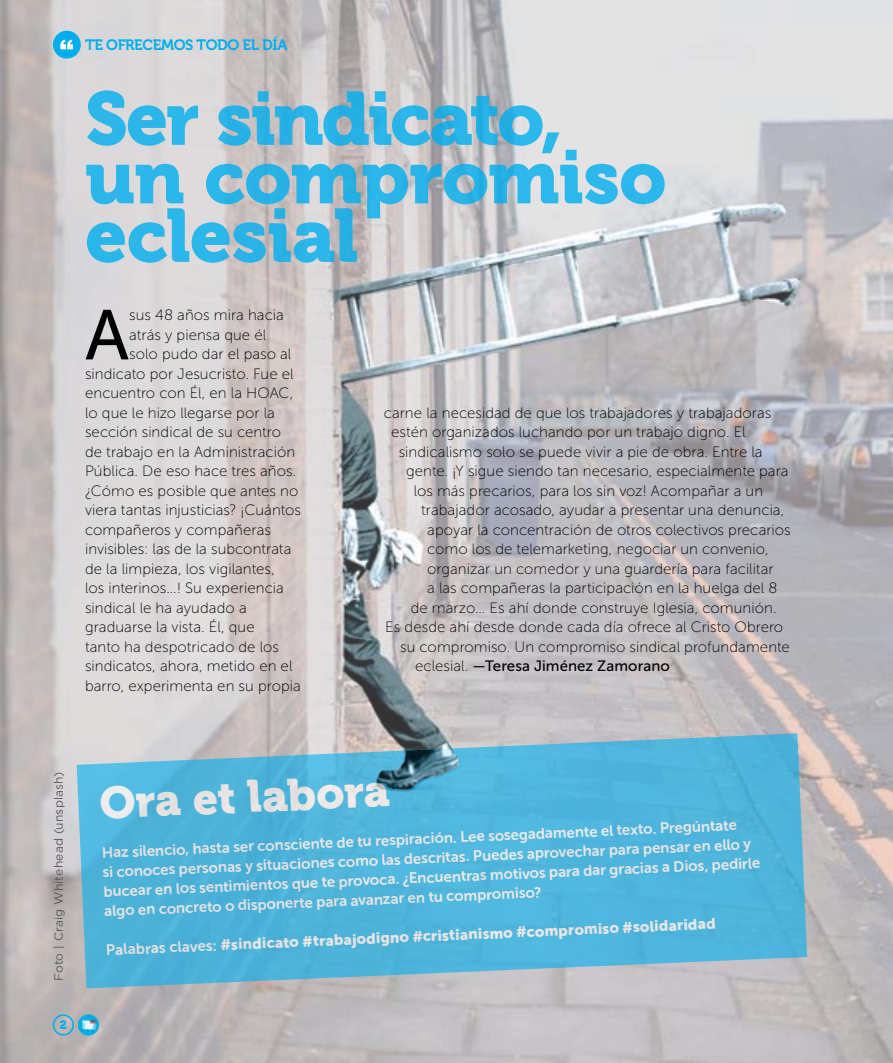
<style>
.page{position:relative;width:893px;height:1063px;background:#fff}
.page>*{position:absolute;margin:0;border:0;box-sizing:border-box;transform-origin:0 0}
.t1{font:75px/58.5px "Museo 900";letter-spacing:-.015em;color:#00aeef}
.Parrafo___capitular{font:70.2px "Museo Sans 500";color:#000}
.t2{font:45px "Museo 900";color:#fff}
.Parrafo___capitular-2{font:15px "Museo Sans 100";letter-spacing:.005em;color:#000}
.t3{font:15px/19.2px "Museo Sans 700";color:#fff}
.t4{font:15px "Museo Sans 900";color:#fff}
.Parrafo___capitular-3{font:15px "Museo Sans 500";letter-spacing:.005em;color:#000}
.t5{font:15px "Museo 700";letter-spacing:-.03em;color:#00aeef}
.Pie_de_foto{font:12px "Gotham HTF";letter-spacing:.015em;color:#58595b}
.t6{font:12px "Museo 900";color:#00aeef}
.s1{font-family:"Museo Sans 100"}
.s2{font-family:"Museo Sans 700"}
</style>
<div class="page">
<img style="left:0;top:0;width:893px;height:1063px">
<svg style="left:77px;top:733px;width:730px;height:255px;background:#5eb6d8"></svg>
<img style="left:377px;top:742px;width:83px;height:48px">
<div style="left:54px;top:31px;width:26px;height:27px;background:#00aeef;border-radius:50%"></div>
<div style="left:53px;top:31px;width:28px;height:28px;border:2px solid #00aeef;border-radius:50%"></div>
<svg style="left:60px;top:40px;width:13px;height:9px"></svg>
<div style="left:53px;top:1014px;width:21px;height:22px;border:2px solid #00aeef;border-radius:50%"></div>
<img style="left:79px;top:1015px;width:19px;height:20px;border-radius:10px">
<div style="left:78px;top:1014px;width:21px;height:22px;border:2px solid #00aeef;border-radius:50%"></div>
<p class="t5" style="left:85px;top:36px;width:204px">TE OFRECEMOS TODO EL DÍA</p>
<h1 class="t1" style="left:85px;top:90px;width:583px">Ser sindicato, un compromiso eclesial</h1>
<p class="Parrafo___capitular" style="left:85px;top:297px;width:46px">A</p>
<p class="Parrafo___capitular-2" style="left:129px;top:307px;width:156px">sus 48 años mira hacia</p>
<p class="Parrafo___capitular-2" style="left:129px;top:327px;width:139px">atrás y piensa que él</p>
<p class="Parrafo___capitular-2" style="left:129px;top:346px;width:164px">solo pudo dar el paso al</p>
<p class="Parrafo___capitular-2" style="left:85px;top:366px;width:210px">sindicato por Jesucristo. Fue el</p>
<p class="Parrafo___capitular-2" style="left:85px;top:385px;width:210px">encuentro con Él, en la HOAC,</p>
<p class="Parrafo___capitular-2" style="left:85px;top:405px;width:191px">lo que le hizo llegarse por la</p>
<p class="Parrafo___capitular-2" style="left:85px;top:424px;width:198px">sección sindical de su centro</p>
<p class="Parrafo___capitular-2" style="left:85px;top:444px;width:212px">de trabajo en la Administración</p>
<p class="Parrafo___capitular-2" style="left:85px;top:463px;width:213px">Pública. De eso hace tres años.</p>
<p class="Parrafo___capitular-2" style="left:85px;top:483px;width:215px">¿Cómo es posible que antes no</p>
<p class="Parrafo___capitular-2" style="left:85px;top:502px;width:217px">viera tantas injusticias? ¡Cuántos</p>
<p class="Parrafo___capitular-2" style="left:85px;top:522px;width:187px">compañeros y compañeras</p>
<p class="Parrafo___capitular-2" style="left:85px;top:541px;width:208px">invisibles: las de la subcontrata</p>
<p class="Parrafo___capitular-2" style="left:85px;top:561px;width:191px">de la limpieza, los vigilantes,</p>
<p class="Parrafo___capitular-2" style="left:85px;top:580px;width:200px">los interinos...! Su experiencia</p>
<p class="Parrafo___capitular-2" style="left:85px;top:600px;width:163px">sindical le ha ayudado a</p>
<p class="Parrafo___capitular-2" style="left:85px;top:619px;width:171px">graduarse la vista. Él, que</p>
<p class="Parrafo___capitular-2" style="left:85px;top:639px;width:195px">tanto ha despotricado de los</p>
<p class="Parrafo___capitular-2" style="left:85px;top:658px;width:209px">sindicatos, ahora, metido en el</p>
<p class="Parrafo___capitular-2" style="left:85px;top:678px;width:217px">barro, experimenta en su propia</p>
<p class="Parrafo___capitular-2" style="left:384px;top:405px;width:389px">carne la necesidad de que los trabajadores y trabajadoras</p>
<p class="Parrafo___capitular-2" style="left:391px;top:424px;width:356px">estén organizados luchando por un trabajo digno. El</p>
<p class="Parrafo___capitular-2" style="left:399px;top:444px;width:365px">sindicalismo solo se puede vivir a pie de obra. Entre la</p>
<p class="Parrafo___capitular-2" style="left:406px;top:463px;width:384px">gente. ¡Y sigue siendo tan necesario, especialmente para</p>
<p class="Parrafo___capitular-2" style="left:414px;top:483px;width:351px">los más precarios, para los sin voz! Acompañar a un</p>
<p class="Parrafo___capitular-2" style="left:421px;top:502px;width:365px">trabajador acosado, ayudar a presentar una denuncia,</p>
<p class="Parrafo___capitular-2" style="left:427px;top:522px;width:365px">apoyar la concentración de otros colectivos precarios</p>
<p class="Parrafo___capitular-2" style="left:427px;top:541px;width:343px">como los de telemarketing, negociar un convenio,</p>
<p class="Parrafo___capitular-2" style="left:427px;top:561px;width:348px">organizar un comedor y una guardería para facilitar</p>
<p class="Parrafo___capitular-2" style="left:427px;top:580px;width:352px">a las compañeras la participación en la huelga del 8</p>
<p class="Parrafo___capitular-2" style="left:411px;top:600px;width:367px">de marzo... Es ahí donde construye Iglesia, comunión.</p>
<p class="Parrafo___capitular-2" style="left:385px;top:619px;width:400px">Es desde ahí desde donde cada día ofrece al Cristo Obrero</p>
<p class="Parrafo___capitular-2" style="left:400px;top:639px;width:391px">su compromiso. Un compromiso sindical profundamente</p>
<p class="Parrafo___capitular-3" style="left:415px;top:658px;width:256px"><span class="s1">eclesial.</span> —Teresa Jiménez Zamorano</p>
<p class="Pie_de_foto" style="left:52px;top:981px;width:211px;rotate:-90deg">Foto | Craig Whitehead (unsplash)</p>
<p class="t6" style="left:60px;top:1018px;width:9px">2</p>
<h3 class="t2" style="left:98px;top:779px;width:292px;rotate:-3deg">Ora et labora</h3>
<p class="t3" style="left:101px;top:846px;width:659px;rotate:-3deg">Haz silencio, hasta ser consciente de tu respiración. Lee sosegadamente el texto. Pregúntate<br>si conoces personas y situaciones como las descritas. Puedes aprovechar para pensar en ello y bucear en los sentimientos que te provoca. ¿Encuentras motivos para dar gracias a Dios, pedirle algo en concreto o disponerte para avanzar en tu compromiso?</p>
<p class="t4" style="left:106px;top:945px;width:612px;rotate:-3deg"><sup>Palabras</sup> <sup>clave</sup><span class="s2">s:</span> #sindicato #trabajodigno #cristianismo #compromiso #solidaridad</p>
</div>
